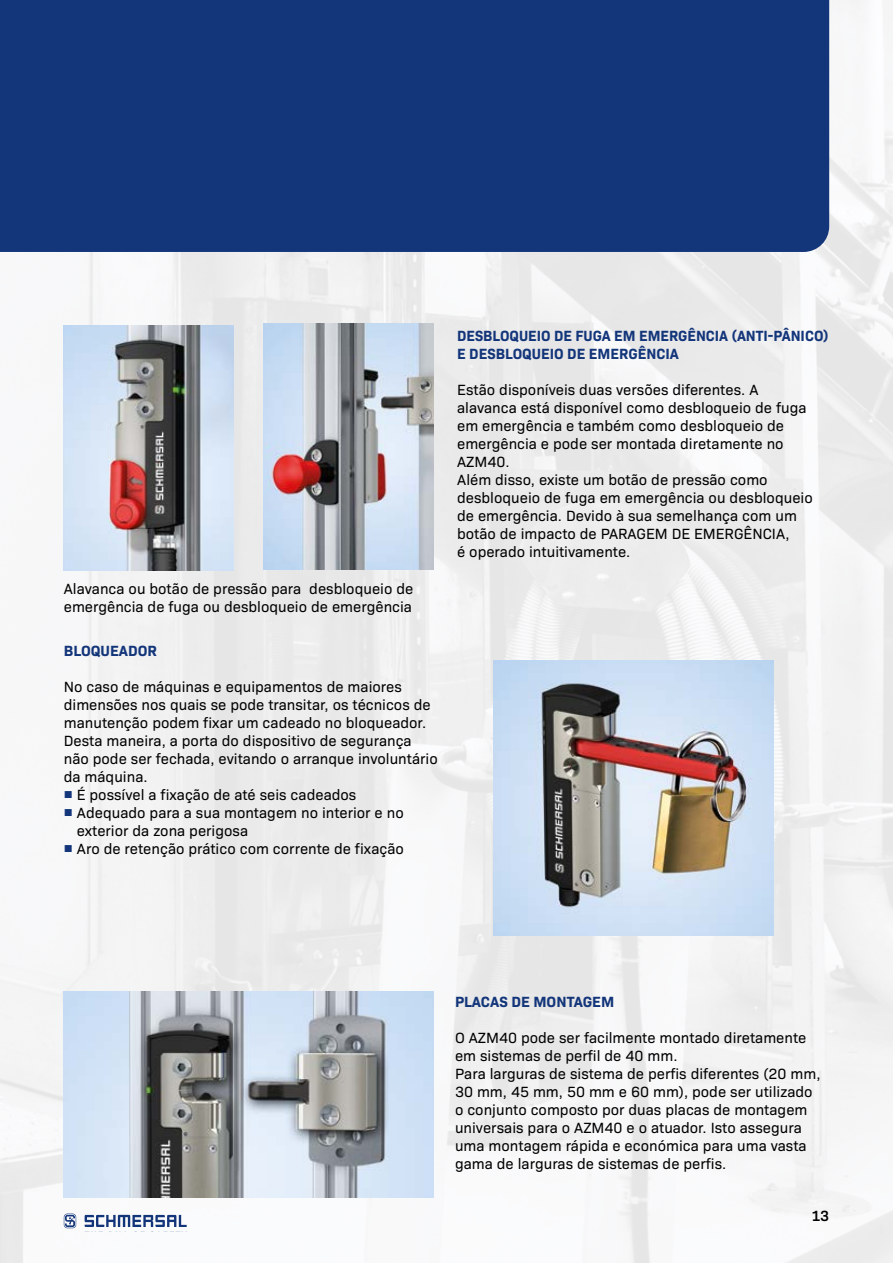
<style>
.page{position:relative;width:893px;height:1263px;background:#fff}
.page>*{position:absolute;margin:0;border:0;box-sizing:border-box;transform-origin:0 0}
.t1{font:15px/18px "Bio Sans";color:#000}
.t2{font:700 15px/18px "Bio Sans";color:#13357a}
.t3{font:600 15px "Bio Sans";color:#000}
.s1{font-family:"Arial";color:#13357a}
</style>
<div class="page">
<img style="left:0;top:0;width:893px;height:1263px">
<div style="left:0;top:0;width:829px;height:252px;background:#13357a"></div>
<svg style="left:85px;top:1215px;width:102px;height:12px"></svg>
<svg style="left:64px;top:1213px;width:12px;height:15px"></svg>
<img style="left:64px;top:325px;width:170px;height:245px">
<img style="left:264px;top:324px;width:170px;height:246px">
<img style="left:493px;top:661px;width:280px;height:274px">
<img style="left:64px;top:991px;width:370px;height:206px">
<p class="t1" style="left:64px;top:579px;width:351px">Alavanca ou botão de pressão para desbloqueio de emergência de fuga ou desbloqueio de emergência</p>
<p class="t2" style="left:64px;top:640px;width:95px">BLOQUEADOR</p>
<p class="t1" style="left:64px;top:676px;width:375px">No caso de máquinas e equipamentos de maiores dimensões nos quais se pode transitar, os técnicos de manutenção podem fixar um cadeado no bloqueador.<br>Desta maneira, a porta do dispositivo de segurança não pode ser fechada, evitando o arranque involuntário da máquina.</p>
<p class="t1" style="left:64px;top:784px;width:294px"><span class="s1">■</span> É possível a fixação de até seis cadeados</p>
<p class="t1" style="left:77px;top:802px;width:328px;text-indent:-13px"><span class="s1">■</span> Adequado para a sua montagem no interior e no exterior da zona perigosa</p>
<p class="t1" style="left:64px;top:838px;width:342px"><span class="s1">■</span> Aro de retenção prático com corrente de fixação</p>
<p class="t2" style="left:457px;top:325px;width:373px">DESBLOQUEIO DE FUGA EM EMERGÊNCIA (ANTI-PÂNICO)<br>E DESBLOQUEIO DE EMERGÊNCIA</p>
<p class="t1" style="left:457px;top:379px;width:357px">Estão disponíveis duas versões diferentes. A alavanca está disponível como desbloqueio de fuga em emergência e também como desbloqueio de emergência e pode ser montada diretamente no AZM40.<br>Além disso, existe um botão de pressão como desbloqueio de fuga em emergência ou desbloqueio de emergência. Devido à sua semelhança com um botão de impacto de PARAGEM DE EMERGÊNCIA,<br>é operado intuitivamente.</p>
<p class="t2" style="left:455px;top:991px;width:161px">PLACAS DE MONTAGEM</p>
<p class="t1" style="left:455px;top:1027px;width:367px">O AZM40 pode ser facilmente montado diretamente em sistemas de perfil de 40 mm.<br>Para larguras de sistema de perfis diferentes (20 mm, 30 mm, 45 mm, 50 mm e 60 mm), pode ser utilizado o conjunto composto por duas placas de montagem universais para o AZM40 e o atuador. Isto assegura uma montagem rápida e económica para uma vasta gama de larguras de sistemas de perfis.</p>
<p class="t3" style="left:811px;top:1204px;width:19px">13</p>
</div>
